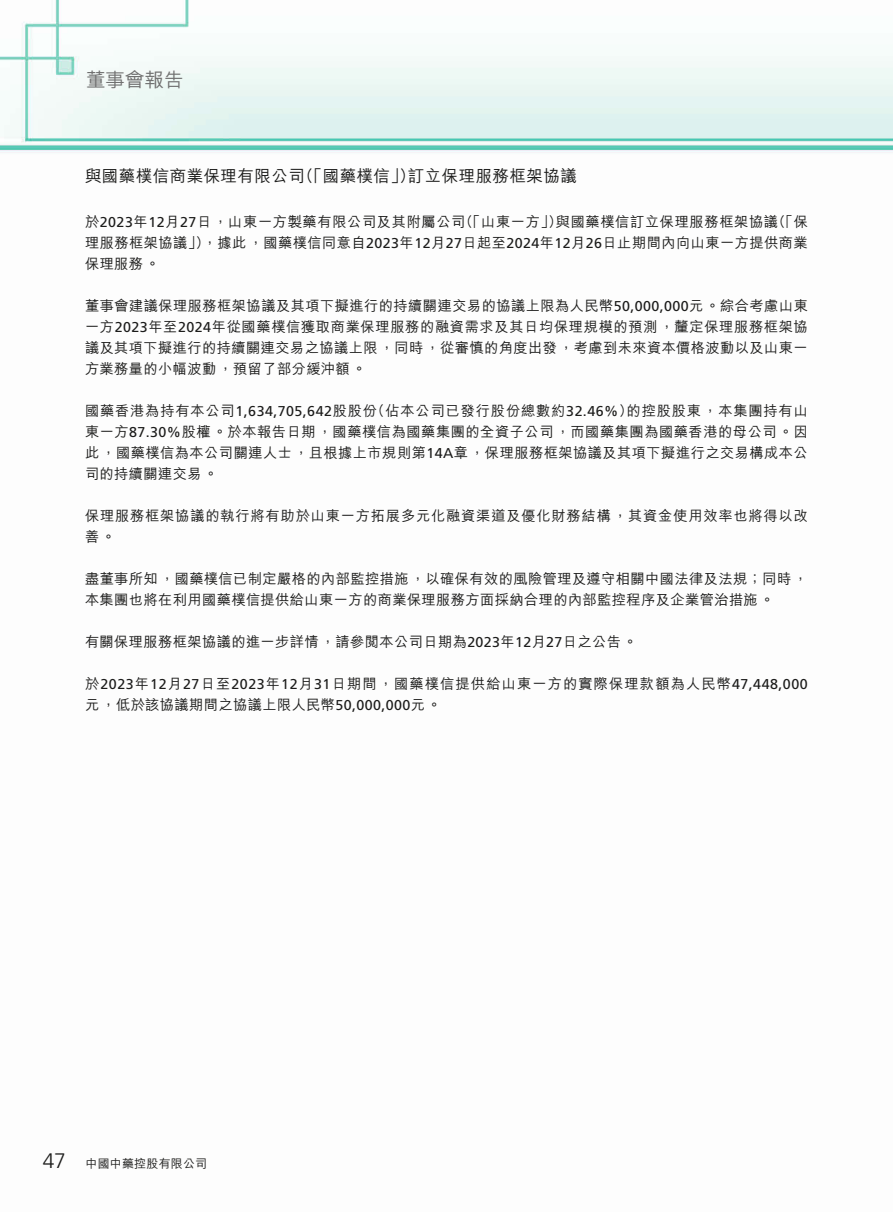
<style>
.page{position:relative;width:893px;height:1212px;background:#fff}
.page>*{position:absolute;margin:0;border:0;box-sizing:border-box;transform-origin:0 0}
.t1{font:500 19.5px "M Hei HK";color:#6f6f6f}
.t2{font:500 16.5px "M Hei HK";letter-spacing:.025em;color:#1c1c1b}
.t3{font:500 14.25px/21px "M Hei HK";letter-spacing:.03em;color:#1c1c1b;text-align:justify}
.t4{font:500 14.25px/21px "M Hei HK";letter-spacing:.08em;color:#1c1c1b}
.t5{font:500 14.25px/21px "M Hei HK";letter-spacing:.055em;color:#1c1c1b}
.t6{font:500 12px "M Hei HK";letter-spacing:.015em;color:#1c1c1b}
.s1{font-family:"Frutiger LT Std";font-weight:400}
.s2{font-family:"Frutiger LT Std";font-weight:300;font-size:21px}
</style>
<div class="page">
<img style="left:0;top:0;width:893px;height:153px">
<h1 class="t1" style="left:86px;top:65px;width:99px">董事會報告</h1>
<p class="t2" style="left:85px;top:164px;width:493px">與國藥樸信商業保理有限公司（「國藥樸信」）訂立保理服務框架協議</p>
<p class="t3" style="left:85px;top:210px;width:724px">於<span class="s1">2023</span>年<span class="s1">12</span>月<span class="s1">27</span>日，山東一方製藥有限公司及其附屬公司（「山東一方」）與國藥樸信訂立保理服務框架協議（「保理服務框架協議」），據此，國藥樸信同意自<span class="s1">2023</span>年<span class="s1">12</span>月<span class="s1">27</span>日起至<span class="s1">2024</span>年<span class="s1">12</span>月<span class="s1">26</span>日止期間內向山東一方提供商業保理服務。</p>
<p class="t3" style="left:85px;top:294px;width:724px">董事會建議保理服務框架協議及其項下擬進行的持續關連交易的協議上限為人民幣<span class="s1">50,000,000</span>元。綜合考慮山東一方<span class="s1">2023</span>年至<span class="s1">2024</span>年從國藥樸信獲取商業保理服務的融資需求及其日均保理規模的預測，釐定保理服務框架協議及其項下擬進行的持續關連交易之協議上限，同時，從審慎的角度出發，考慮到未來資本價格波動以及山東一方業務量的小幅波動，預留了部分緩沖額。</p>
<p class="t3" style="left:85px;top:399px;width:724px">國藥香港為持有本公司<span class="s1">1,634,705,642</span>股股份（佔本公司已發行股份總數約<span class="s1">32.46%</span>）的控股股東，本集團持有山東一方<span class="s1">87.30%</span>股權。於本報告日期，國藥樸信為國藥集團的全資子公司，而國藥集團為國藥香港的母公司。因此，國藥樸信為本公司關連人士，且根據上市規則第<span class="s1">14A</span>章，保理服務框架協議及其項下擬進行之交易構成本公司的持續關連交易。</p>
<p class="t5" style="left:85px;top:504px;width:724px">保理服務框架協議的執行將有助於山東一方拓展多元化融資渠道及優化財務結構，其資金使用效率也將得以改善。</p>
<p class="t3" style="left:85px;top:567px;width:724px">盡董事所知，國藥樸信已制定嚴格的內部監控措施，以確保有效的風險管理及遵守相關中國法律及法規；同時，本集團也將在利用國藥樸信提供給山東一方的商業保理服務方面採納合理的內部監控程序及企業管治措施。</p>
<p class="t3" style="left:85px;top:630px;width:554px">有關保理服務框架協議的進一步詳情，請參閱本公司日期為<span class="s1">2023</span>年<span class="s1">12</span>月<span class="s1">27</span>日之公告。</p>
<p class="t4" style="left:85px;top:672px;width:724px">於<span class="s1">2023</span>年<span class="s1">12</span>月<span class="s1">27</span>日至<span class="s1">2023</span>年<span class="s1">12</span>月<span class="s1">31</span>日期間，國藥樸信提供給山東一方的實際保理款額為人民幣<span class="s1">47,448,000</span>元，低於該協議期間之協議上限人民幣<span class="s1">50,000,000</span>元。</p>
<p class="t6" style="left:43px;top:1155px;width:166px"><span class="s2">47</span> 中國中藥控股有限公司</p>
</div>
